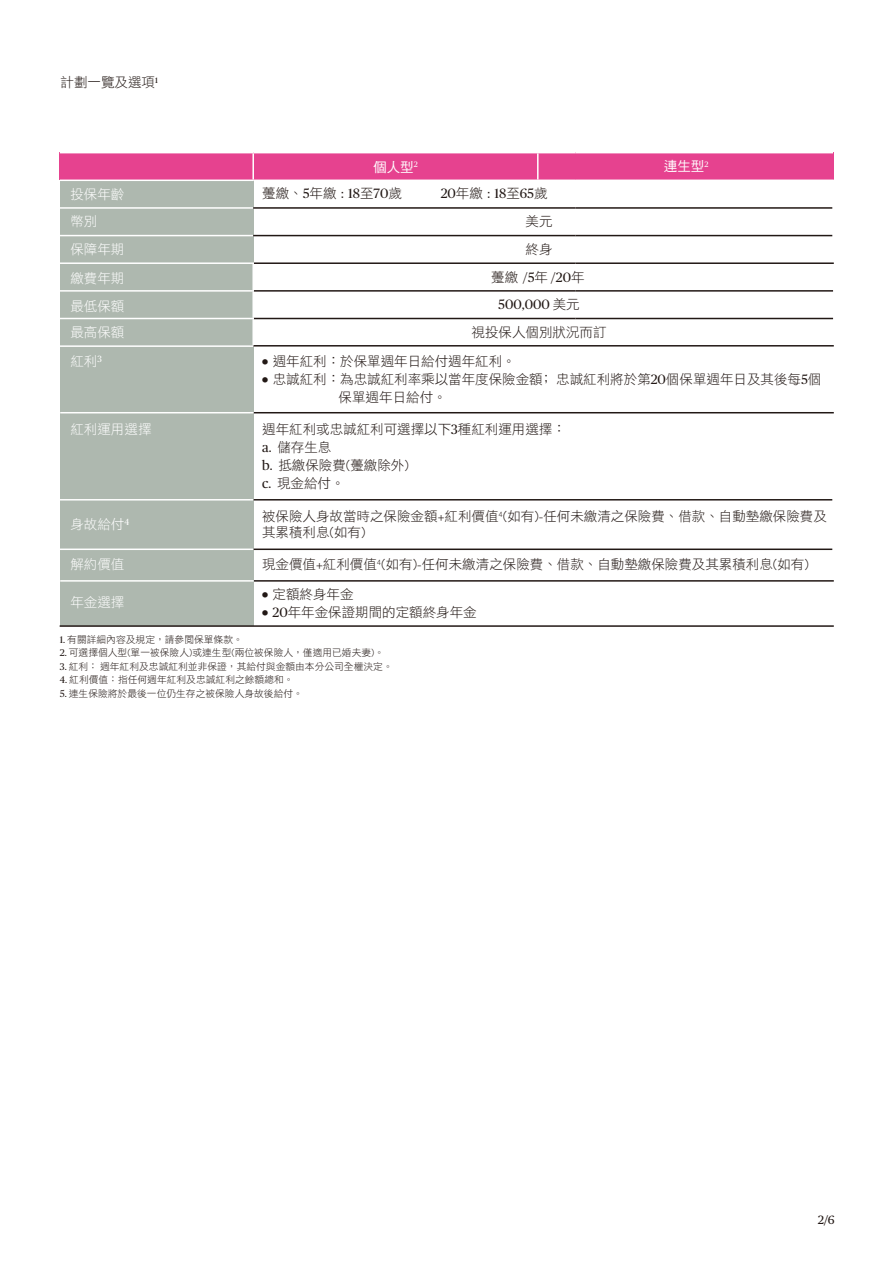
<style>
.page{position:relative;width:889px;height:1263px;background:#fff}
.page>*{position:absolute;margin:0;border:0;box-sizing:border-box;transform-origin:0 0}
.t1{font:13.5px/18px "DF Hei Std W3";color:#221815}
.t2{font:13.5px/26.4px "DF Hei Std W3";color:#fff}
.t3{font:13.5px "Chubb Publico";color:#221815}
.t4{font:13.5px "DF Hei Std W5";color:#fff}
.t5{font:12px "Publico Text";color:#221815}
.t6{font:9.75px "DF Hei Std W3";color:#221815}
.s1{font-family:"Chubb Publico"}
.s2{font-family:"DF Hei Std W3"}
</style>
<div class="page">
<div style="left:60px;top:153px;width:774px;height:27px;background:#e6428f"></div>
<div style="left:60px;top:180px;width:193px;height:446px;background:#aeb8af"></div>
<hr style="left:252px;top:153px;width:2px;height:27px;background:#fff">
<svg style="left:537px;top:153px;width:1px;height:27px"></svg>
<hr style="left:60px;top:180px;width:193px;height:1px;background:#fff">
<hr style="left:60px;top:207px;width:193px;height:2px;background:#fff">
<hr style="left:60px;top:235px;width:193px;height:1px;background:#fff">
<hr style="left:60px;top:262px;width:194px;height:2px;background:#fff">
<hr style="left:60px;top:290px;width:194px;height:2px;background:#fff">
<hr style="left:60px;top:318px;width:194px;height:1px;background:#fff">
<hr style="left:60px;top:345px;width:194px;height:2px;background:#fff">
<hr style="left:253px;top:345px;width:581px;height:2px;background:#221815">
<hr style="left:254px;top:412px;width:580px;height:1px;background:#221815">
<hr style="left:254px;top:548px;width:578px;height:2px;background:#221815">
<hr style="left:254px;top:580px;width:580px;height:2px;background:#221815">
<hr style="left:60px;top:625px;width:774px;height:2px;background:#221815">
<hr style="left:253px;top:207px;width:322px;height:2px;background:#221815">
<hr style="left:575px;top:207px;width:257px;height:2px;background:#221815">
<hr style="left:253px;top:235px;width:322px;height:1px;background:#221815">
<hr style="left:575px;top:235px;width:257px;height:1px;background:#221815">
<hr style="left:252px;top:264px;width:2px;height:26px;background:#fff">
<hr style="left:252px;top:292px;width:2px;height:26px;background:#fff">
<hr style="left:252px;top:319px;width:2px;height:26px;background:#fff">
<hr style="left:254px;top:262px;width:321px;height:2px;background:#221815">
<hr style="left:575px;top:262px;width:259px;height:2px;background:#221815">
<hr style="left:254px;top:290px;width:321px;height:2px;background:#221815">
<hr style="left:575px;top:290px;width:258px;height:2px;background:#221815">
<hr style="left:254px;top:318px;width:321px;height:1px;background:#221815">
<hr style="left:575px;top:318px;width:258px;height:1px;background:#221815">
<hr style="left:60px;top:412px;width:194px;height:1px;background:#fff">
<hr style="left:60px;top:548px;width:193px;height:2px;background:#fff">
<hr style="left:254px;top:499px;width:578px;height:1px;background:#221815">
<hr style="left:60px;top:499px;width:193px;height:1px;background:#fff">
<hr style="left:60px;top:580px;width:194px;height:2px;background:#fff">
<p class="t1" style="left:61px;top:73px;width:99px">計劃一覽及選項<sup>1</sup></p>
<p class="t4" style="left:373px;top:160px;width:46px">個人型<sup>2</sup></p>
<p class="t4" style="left:664px;top:159px;width:46px">連生型<sup>2</sup></p>
<p class="t2" style="left:70px;top:181px;width:55px">投保年齡</p>
<p class="t1" style="left:262px;top:184px;width:141px">躉繳、<span class="s1">5</span>年繳 : <span class="s1">18</span>至<span class="s1">70</span>歲</p>
<p class="t3" style="left:441px;top:184px;width:108px">20<span class="s2">年繳 :</span> 18<span class="s2">至</span>65<span class="s2">歲</span></p>
<p class="t2" style="left:70px;top:208px;width:29px">幣別</p>
<p class="t1" style="left:525px;top:212px;width:28px">美元</p>
<p class="t2" style="left:70px;top:236px;width:55px">保障年期</p>
<p class="t1" style="left:525px;top:240px;width:28px">終身</p>
<p class="t2" style="left:70px;top:265px;width:55px">繳費年期</p>
<p class="t3" style="left:491px;top:268px;width:95px"><span class="s2">躉繳</span> /5<span class="s2">年</span> /20<span class="s2">年</span></p>
<p class="t2" style="left:70px;top:292px;width:55px">最低保額最高保額</p>
<p class="t3" style="left:498px;top:295px;width:83px">500,000 <span class="s2">美元</span></p>
<p class="t1" style="left:471px;top:323px;width:136px">視投保人個別狀況而訂</p>
<p class="t1" style="left:262px;top:352px;width:255px"><sup>●</sup> 週年紅利：於保單週年日給付週年紅利。</p>
<p class="t1" style="left:339px;top:370px;width:484px;text-indent:-76px"><sup>●</sup> 忠誠紅利：為忠誠紅利率乘以當年度保險金額﹔忠誠紅利將於第<span class="s1">20</span>個保單週年日及其後每<span class="s1">5</span>個保單週年日給付。</p>
<p class="t2" style="left:70px;top:348px;width:33px">紅利<sup>3</sup></p>
<p class="t2" style="left:70px;top:416px;width:82px">紅利運用選擇</p>
<p class="t2" style="left:70px;top:511px;width:60px">身故給付<sup>4</sup></p>
<p class="t2" style="left:70px;top:551px;width:55px">解約價值</p>
<p class="t2" style="left:70px;top:588px;width:55px">年金選擇</p>
<p class="t1" style="left:262px;top:420px;width:305px">週年紅利或忠誠紅利可選擇以下<span class="s1">3</span>種紅利運用選擇：<span class="s1">a.</span> 儲存生息<br><span class="s1">b.</span> 抵繳保險費(躉繳除外)<br><span class="s1">c.</span> 現金給付。</p>
<p class="t1" style="left:262px;top:508px;width:566px;line-height:16.2px">被保險人身故當時之保險金額+紅利價值<sup>4</sup>(如有)-任何未繳清之保險費、借款、自動墊繳保險費及其累積利息(如有)</p>
<p class="t1" style="left:262px;top:555px;width:548px">現金價值+紅利價值<sup>4</sup>(如有)-任何未繳清之保險費、借款、自動墊繳保險費及其累積利息(如有)</p>
<p class="t1" style="left:262px;top:585px;width:93px"><sup>●</sup> 定額終身年金</p>
<p class="t1" style="left:262px;top:603px;width:216px"><sup>●</sup> <span class="s1">20</span>年年金保證期間的定額終身年金</p>
<p class="t6" style="left:60px;top:634px;width:184px"><span class="s1">1.</span> 有關詳細內容及規定，請參閱保單條款。</p>
<p class="t6" style="left:60px;top:647px;width:326px"><span class="s1">2.</span> 可選擇個人型(單一被保險人)或連生型(兩位被保險人，僅適用已婚夫妻)。</p>
<p class="t6" style="left:60px;top:661px;width:334px"><span class="s1">3.</span> 紅利：週年紅利及忠誠紅利並非保證，其給付與金額由本分公司全權決定。</p>
<p class="t6" style="left:60px;top:674px;width:235px"><span class="s1">4.</span> 紅利價值：指任何週年紅利及忠誠紅利之餘額總和。</p>
<p class="t6" style="left:60px;top:688px;width:245px"><span class="s1">5.</span> 連生保險將於最後一位仍生存之被保險人身故後給付。</p>
<p class="t5" style="left:817px;top:1210px;width:19px">2/6</p>
</div>
